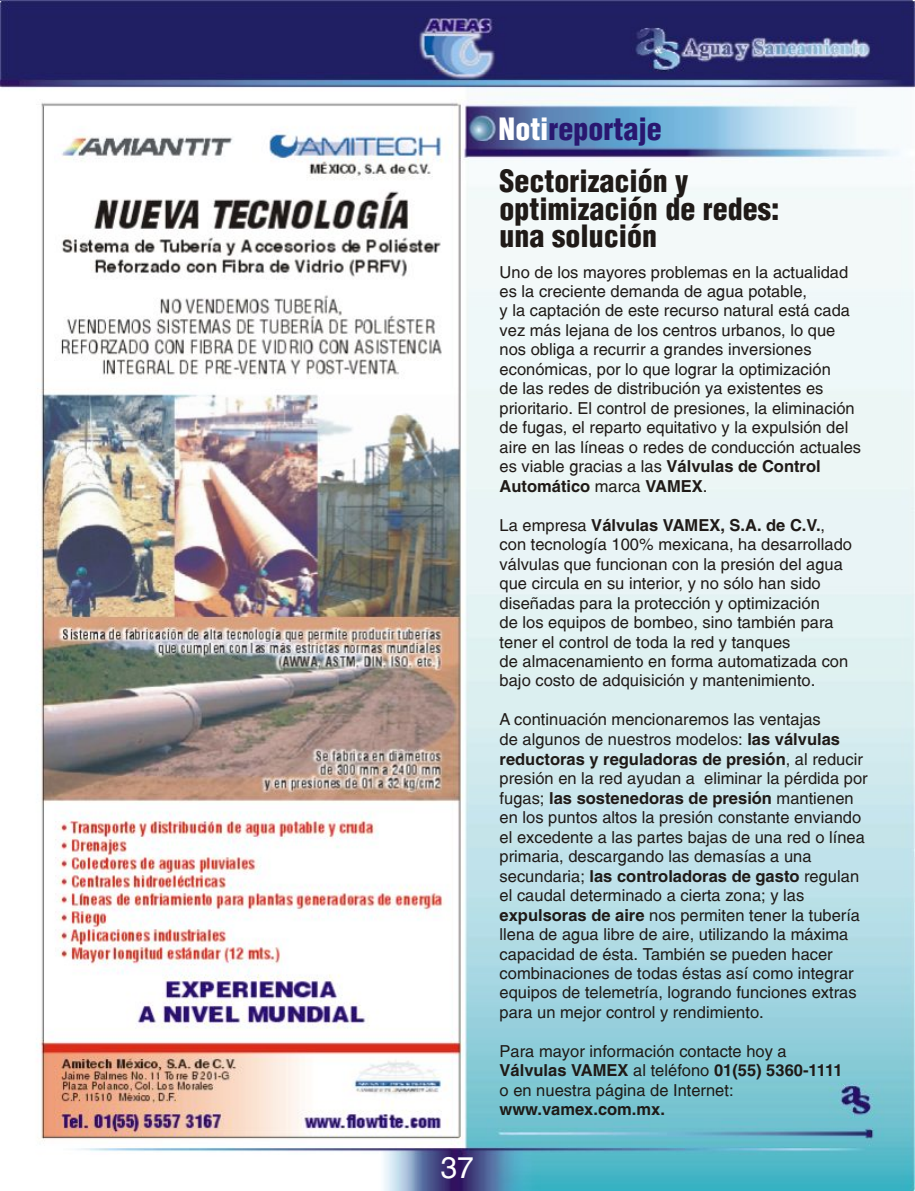
<style>
.page{position:relative;width:915px;height:1191px;background:#fff}
.page>*{position:absolute;margin:0;border:0;box-sizing:border-box;transform-origin:0 0}
.t1{font:900 30px/52.3px "Switzerland Cond";color:#1f1a17}
.t2{font:30px "Switzerland";color:#fff}
.t3{font:16.5px/19.5px "Switzerland";color:#1f1a17}
.t4{font:700 16.5px "Switzerland";color:#1f1a17}
.s1{color:#fff}
.s2{color:#291770}
.s3{font-weight:700}
</style>
<div class="page">
<img style="left:0;top:0;width:914px;height:1191px">
<h1 class="t2" style="left:441px;top:1156px;width:35px">37</h1>
<h1 class="t1" style="left:499px;top:105px;width:191px"><span class="s1">Noti</span><span class="s2">reportaje<br></span>Sectorización y</h1>
<h1 class="t1" style="left:500px;top:197px;width:281px;line-height:27.5px">optimización de redes: una solución</h1>
<p class="t3" style="left:500px;top:264px;width:363px">Uno de los mayores problemas en la actualidad es la creciente demanda de agua potable,<br>y la captación de este recurso natural está cada vez más lejana de los centros urbanos, lo que nos obliga a recurrir a grandes inversiones económicas, por lo que lograr la optimización<br>de las redes de distribución ya existentes es prioritario. El control de presiones, la eliminación de fugas, el reparto equitativo y la expulsión del aire en las líneas o redes de conducción actuales es viable gracias a las <span class="s3">Válvulas de Control Automático</span> marca <span class="s3">VAMEX</span>.</p>
<p class="t3" style="left:500px;top:517px;width:354px">La empresa <span class="s3">Válvulas VAMEX, S.A. de C.V.</span>, con tecnología 100% mexicana, ha desarrollado válvulas que funcionan con la presión del agua que circula en su interior, y no sólo han sido diseñadas para la protección y optimización<br>de los equipos de bombeo, sino también para tener el control de toda la red y tanques<br>de almacenamiento en forma automatizada con bajo costo de adquisición y mantenimiento.</p>
<p class="t3" style="left:500px;top:711px;width:370px">A continuación mencionaremos las ventajas<br>de algunos de nuestros modelos: <span class="s3">las válvulas reductoras y reguladoras de presión</span>, al reducir presión en la red ayudan a eliminar la pérdida por fugas; <span class="s3">las sostenedoras de presión</span> mantienen en los puntos altos la presión constante enviando el excedente a las partes bajas de una red o línea primaria, descargando las demasías a una secundaria; <span class="s3">las controladoras de gasto</span> regulan el caudal determinado a cierta zona; y las <span class="s3">expulsoras de aire</span> nos permiten tener la tubería llena de agua libre de aire, utilizando la máxima capacidad de ésta. También se pueden hacer combinaciones de todas éstas así como integrar equipos de telemetría, logrando funciones extras para un mejor control y rendimiento.</p>
<p class="t3" style="left:500px;top:1043px;width:344px">Para mayor información contacte hoy a<br><span class="s3">Válvulas VAMEX</span> al teléfono <span class="s3">01(55) 5360-1111 </span>o en nuestra página de Internet:</p>
<p class="t4" style="left:500px;top:1103px;width:167px">www.vamex.com.mx.</p>
</div>
